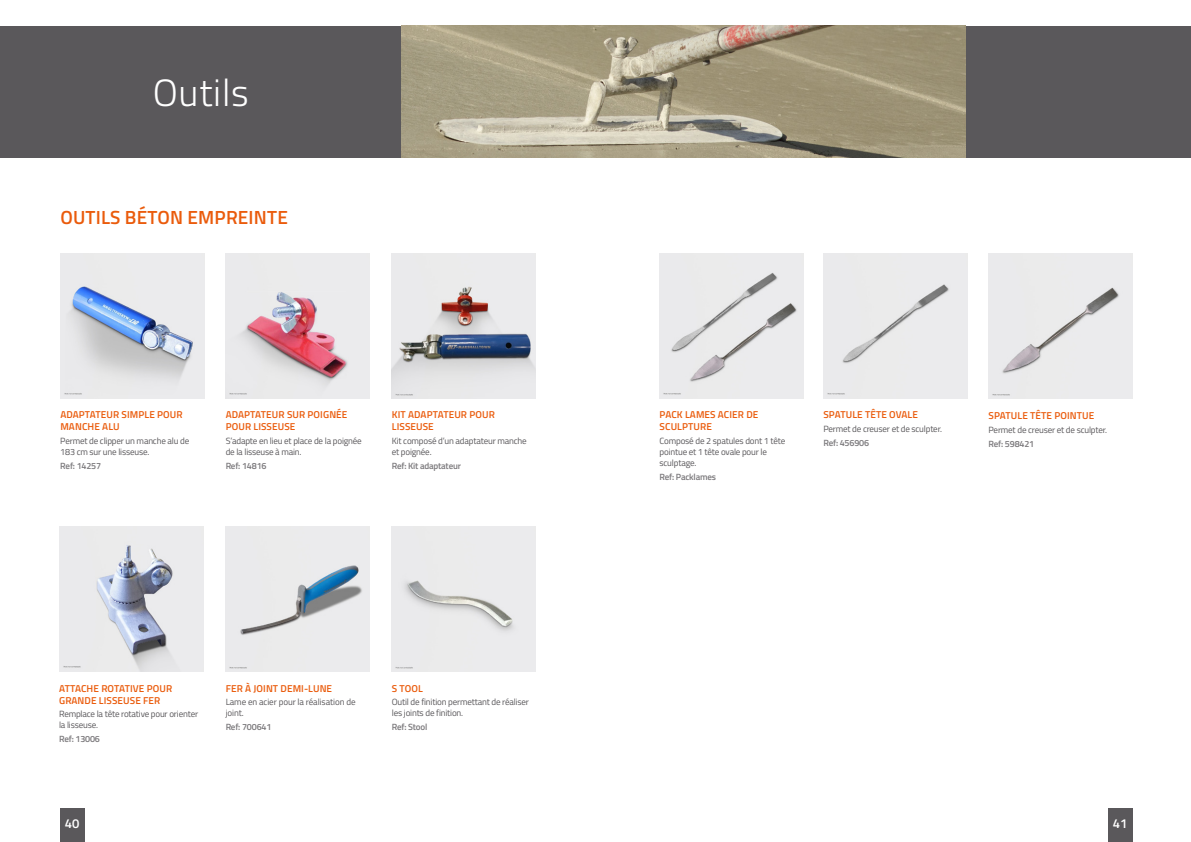
<style>
.page{position:relative;width:1191px;height:842px;background:#fff}
.page>*{position:absolute;margin:0;border:0;box-sizing:border-box;transform-origin:0 0}
.t1{font:300 38px "Titillium Web";letter-spacing:.02em;color:#fff}
.t2{font:600 19px "Titillium Web";letter-spacing:.01em;color:#ea5b0c}
.t3{font:600 13px "Titillium Web";color:#fff}
.t4{font:600 10px/12px "Titillium Web";letter-spacing:.01em;color:#ea5b0c}
.t5{font:9px/11px "Titillium Web";letter-spacing:-.02em;color:#5a585b}
.t6{font:600 9px "Titillium Web";letter-spacing:-.02em;color:#7b797c}
</style>
<div class="page">
<div style="left:0;top:26px;width:401px;height:131px;background:#5a585b"></div>
<div style="left:965px;top:26px;width:226px;height:131px;background:#5a585b"></div>
<div style="left:1107px;top:808px;width:25px;height:34px;background:#5a585b"></div>
<div style="left:60px;top:808px;width:25px;height:34px;background:#5a585b"></div>
<img style="left:659px;top:254px;width:144px;height:144px">
<img style="left:60px;top:254px;width:145px;height:145px">
<img style="left:226px;top:254px;width:144px;height:145px">
<img style="left:392px;top:254px;width:144px;height:145px">
<img style="left:59px;top:527px;width:144px;height:144px">
<img style="left:226px;top:527px;width:144px;height:145px">
<img style="left:392px;top:527px;width:144px;height:145px">
<div style="left:823px;top:254px;width:144px;height:144px;background:#ebebec"></div>
<div style="left:988px;top:254px;width:144px;height:145px;background:#ebebec"></div>
<img style="left:401px;top:26px;width:564px;height:131px">
<h1 class="t1" style="left:153px;top:65px;width:98px">Outils</h1>
<h2 class="t2" style="left:60px;top:203px;width:229px">OUTILS BÉTON EMPREINTE</h2>
<p class="t4" style="left:60px;top:408px;width:124px">ADAPTATEUR SIMPLE POUR<br>MANCHE ALU</p>
<p class="t5" style="left:60px;top:435px;width:130px">Permet de clipper un manche alu de<br>183 cm sur une lisseuse.</p>
<p class="t6" style="left:60px;top:459px;width:42px">Ref: 14257</p>
<p class="t4" style="left:226px;top:408px;width:123px">ADAPTATEUR SUR POIGNÉE<br>POUR LISSEUSE</p>
<p class="t5" style="left:226px;top:435px;width:138px">S’adapte en lieu et place de la poignée de la lisseuse à main.</p>
<p class="t6" style="left:226px;top:459px;width:42px">Ref: 14816</p>
<p class="t4" style="left:392px;top:408px;width:105px">KIT ADAPTATEUR POUR<br>LISSEUSE</p>
<p class="t5" style="left:392px;top:435px;width:136px">Kit composé d’un adaptateur manche et poignée.</p>
<p class="t6" style="left:392px;top:459px;width:71px">Ref: Kit adaptateur</p>
<p class="t4" style="left:59px;top:681px;width:115px">ATTACHE ROTATIVE POUR<br>GRANDE LISSEUSE FER</p>
<p class="t5" style="left:59px;top:708px;width:141px">Remplace la tête rotative pour orienter la lisseuse.</p>
<p class="t6" style="left:59px;top:732px;width:42px">Ref: 13006</p>
<p class="t4" style="left:226px;top:681px;width:108px">FER À JOINT DEMI-LUNE</p>
<p class="t5" style="left:226px;top:696px;width:131px">Lame en acier pour la réalisation de joint.</p>
<p class="t6" style="left:226px;top:720px;width:47px">Ref: 700641</p>
<p class="t4" style="left:392px;top:681px;width:33px">S TOOL</p>
<p class="t5" style="left:392px;top:696px;width:139px">Outil de finition permettant de réaliser les joints de finition.</p>
<p class="t6" style="left:392px;top:720px;width:37px">Ref: Stool</p>
<p class="t4" style="left:659px;top:408px;width:100px">PACK LAMES ACIER DE<br>SCULPTURE</p>
<p class="t5" style="left:659px;top:435px;width:127px">Composé de 2 spatules dont 1 tête pointue et 1 tête ovale pour le sculptage.</p>
<p class="t6" style="left:659px;top:470px;width:58px">Ref: Packlames</p>
<p class="t4" style="left:823px;top:408px;width:96px">SPATULE TÊTE OVALE</p>
<p class="t5" style="left:823px;top:423px;width:120px">Permet de creuser et de sculpter.</p>
<p class="t6" style="left:823px;top:436px;width:47px">Ref: 456906</p>
<p class="t4" style="left:988px;top:409px;width:107px">SPATULE TÊTE POINTUE</p>
<p class="t5" style="left:988px;top:424px;width:120px">Permet de creuser et de sculpter.</p>
<p class="t6" style="left:988px;top:437px;width:47px">Ref: 598421</p>
<h3 class="t3" style="left:65px;top:814px;width:16px">40</h3>
<h3 class="t3" style="left:1112px;top:814px;width:16px">41</h3>
</div>
